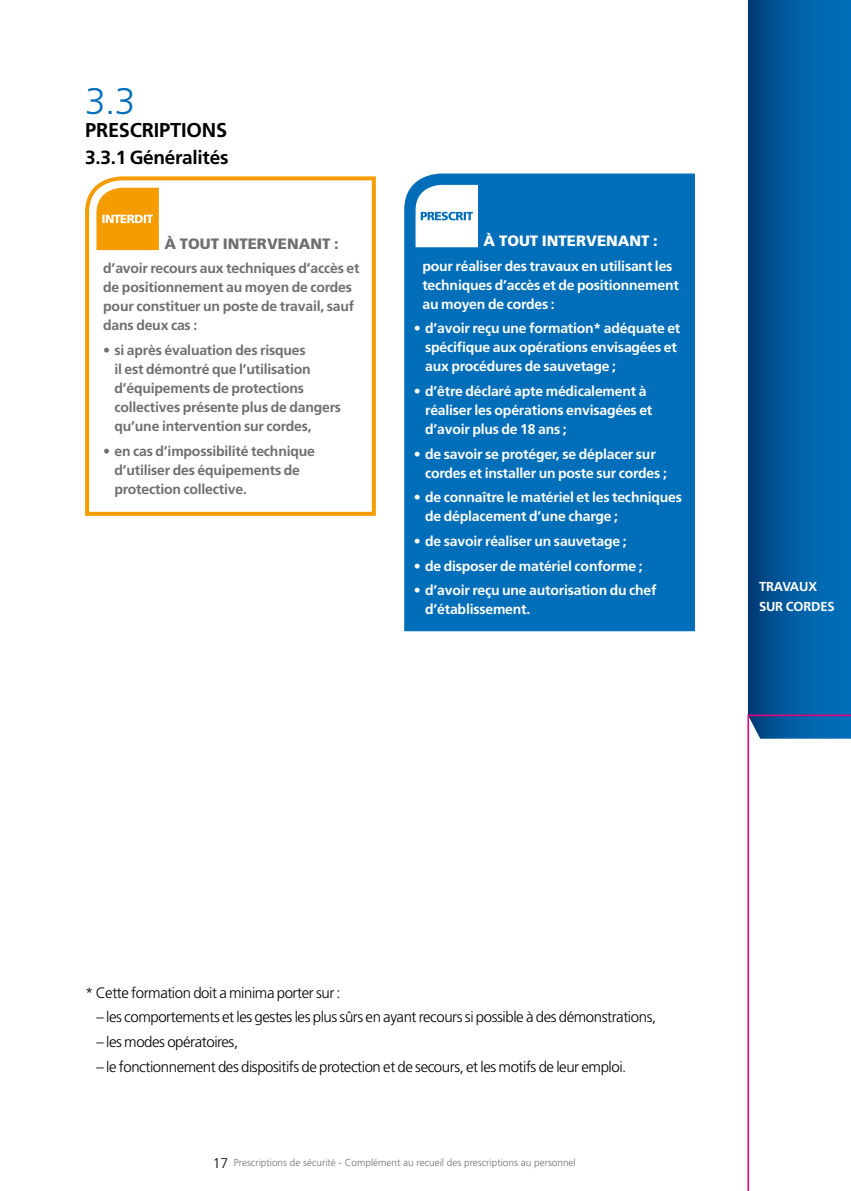
<style>
.page{position:relative;width:851px;height:1191px;background:#fff}
.page>*{position:absolute;margin:0;border:0;box-sizing:border-box;transform-origin:0 0}
._01_CHIFFRE_INTER{font:300 37px "Frutiger";color:#006eb8}
._00_INTER{font:700 20px "Frutiger";letter-spacing:-.01em;color:#000}
.sous_titrage_noir{font:700 19px "Frutiger";letter-spacing:-.015em;color:#000}
.notes_pages{font:300 15px "Frutiger";letter-spacing:-.03em;color:#000}
._03_PRESCRIT_TITRE{font:900 15px "Frutiger";color:#706f6f}
._00_Non_PRESCRIT_TIT{font:900 15px "Frutiger";color:#fff}
._00_Non_PRESCRIT_TEX{font:700 14px/19px "Frutiger";letter-spacing:-.015em;color:#fff}
._03_PRESCRIT_TEXTE_s{font:700 14px/19px "Frutiger";letter-spacing:-.015em;color:#706f6f}
.t1{font:700 13px/20px "Frutiger";letter-spacing:-.015em;color:#fff}
.t2{font:300 10px "Frutiger";color:#706f6f}
.s1{font-size:14px;color:#000}
</style>
<div class="page">
<svg style="left:85px;top:176px;width:291px;height:340px"></svg>
<svg style="left:96px;top:188px;width:63px;height:62px;background:#f6a61b"></svg>
<div style="left:404px;top:173px;width:291px;height:459px;background:#006eb8"></div>
<svg style="left:415px;top:185px;width:63px;height:62px"></svg>
<svg style="left:747px;top:0;width:103px;height:714px;background:#025da1"></svg>
<svg style="left:747px;top:714px;width:103px;height:477px"></svg>
<p class="_01_CHIFFRE_INTER" style="left:85px;top:80px;width:52px">3.3</p>
<p class="_00_INTER" style="left:85px;top:118px;width:144px">PRESCRIPTIONS</p>
<p class="sous_titrage_noir" style="left:85px;top:146px;width:145px">3.3.1 Généralités</p>
<p class="_03_PRESCRIT_TITRE" style="left:164px;top:234px;width:176px">À TOUT INTERVENANT :</p>
<p class="_03_PRESCRIT_TEXTE_s" style="left:103px;top:259px;width:258px">d’avoir recours aux techniques d’accès et de positionnement au moyen de cordes pour constituer un poste de travail, sauf dans deux cas :</p>
<p class="_03_PRESCRIT_TEXTE_s" style="left:114px;top:341px;width:228px;text-indent:-11px">• si après évaluation des risques<br>il est démontré que l’utilisation d’équipements de protections collectives présente plus de dangers qu’une intervention sur cordes,</p>
<p class="_03_PRESCRIT_TEXTE_s" style="left:114px;top:441px;width:202px;text-indent:-11px">• en cas d’impossibilité technique d’utiliser des équipements de protection collective.</p>
<p class="_00_Non_PRESCRIT_TIT" style="left:483px;top:232px;width:176px">À TOUT INTERVENANT :</p>
<p class="_00_Non_PRESCRIT_TEX" style="left:422px;top:256px;width:258px">pour réaliser des travaux en utilisant les techniques d’accès et de positionnement au moyen de cordes :</p>
<p class="_00_Non_PRESCRIT_TEX" style="left:425px;top:319px;width:257px;text-indent:-11px">• d’avoir reçu une formation* adéquate et spécifique aux opérations envisagées et aux procédures de sauvetage ;</p>
<p class="_00_Non_PRESCRIT_TEX" style="left:425px;top:381px;width:229px;text-indent:-11px">• d’être déclaré apte médicalement à réaliser les opérations envisagées et d’avoir plus de 18 ans ;</p>
<p class="_00_Non_PRESCRIT_TEX" style="left:425px;top:444px;width:243px;text-indent:-11px">• de savoir se protéger, se déplacer sur cordes et installer un poste sur cordes ;</p>
<p class="_00_Non_PRESCRIT_TEX" style="left:425px;top:488px;width:258px;text-indent:-11px">• de connaître le matériel et les techniques de déplacement d’une charge ;</p>
<p class="_00_Non_PRESCRIT_TEX" style="left:414px;top:531px;width:214px">• de savoir réaliser un sauvetage ;</p>
<p class="_00_Non_PRESCRIT_TEX" style="left:414px;top:556px;width:230px">• de disposer de matériel conforme ;</p>
<p class="_00_Non_PRESCRIT_TEX" style="left:425px;top:581px;width:233px;text-indent:-11px">• d’avoir reçu une autorisation du chef d’établissement.</p>
<p class="t1" style="left:759px;top:576px;width:77px">TRAVAUX<br>SUR CORDES</p>
<p class="notes_pages" style="left:85px;top:984px;width:257px">* Cette formation doit a minima porter sur :</p>
<p class="notes_pages" style="left:96px;top:1008px;width:561px">– les comportements et les gestes les plus sûrs en ayant recours si possible à des démonstrations,</p>
<p class="notes_pages" style="left:96px;top:1033px;width:143px">– les modes opératoires,</p>
<p class="notes_pages" style="left:96px;top:1058px;width:531px">– le fonctionnement des dispositifs de protection et de secours, et les motifs de leur emploi.</p>
<p class="t2" style="left:213px;top:1156px;width:364px"><span class="s1">17</span> Prescriptions de sécurité - Complément au recueil des prescriptions au personnel</p>
</div>
